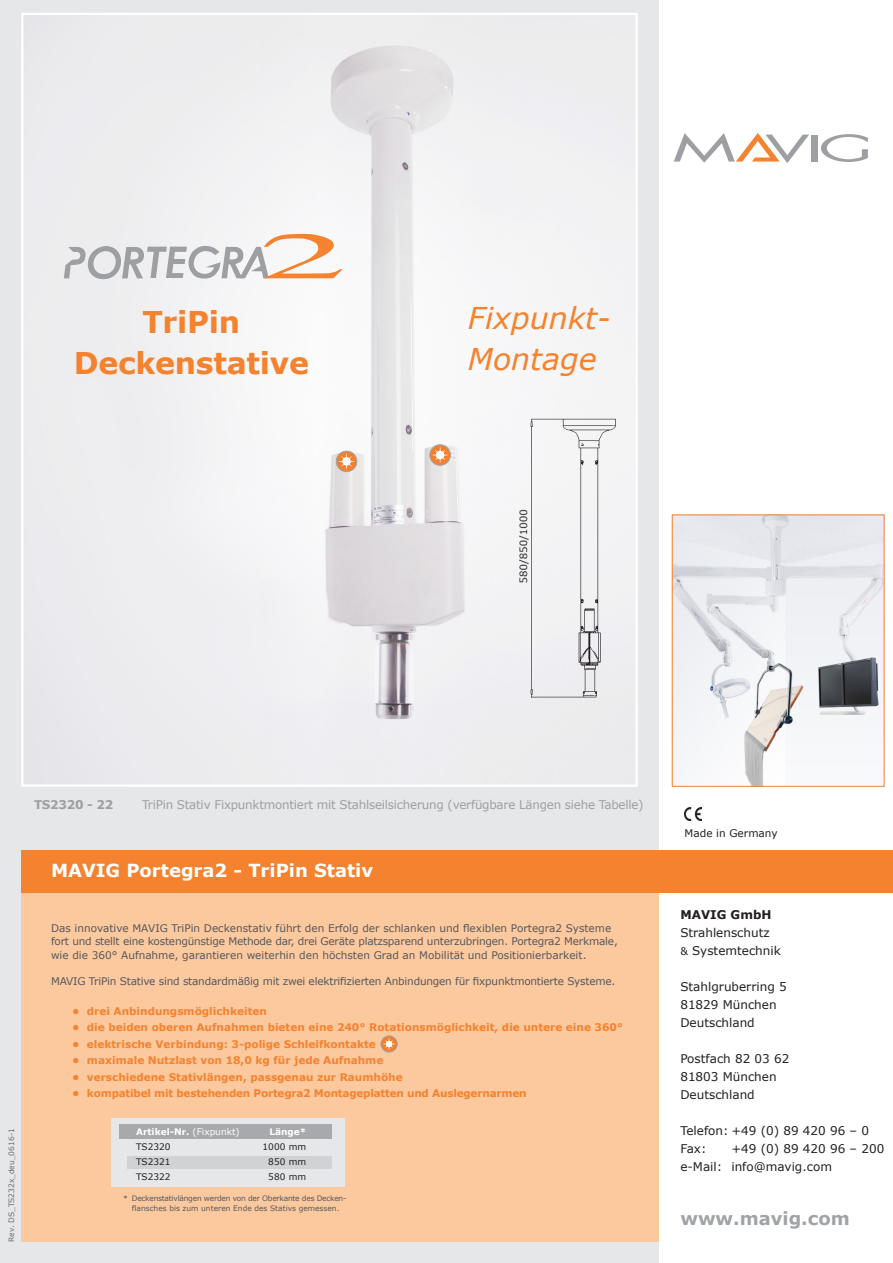
<style>
.page{position:relative;width:893px;height:1263px;background:#fff}
.page>*{position:absolute;margin:0;border:0;box-sizing:border-box;transform-origin:0 0}
.t1{font:700 30px/40.5px "Verdana";letter-spacing:-.01em;color:#f5822e;text-align:center}
.t2{font:italic 30px/40.5px "Verdana";color:#f5822e}
.t3{font:700 18px "Verdana";color:#fff}
.t4{font:700 18px "Verdana";color:#a1a3a6}
.t5{font:12px/18px "Verdana";color:#231f20}
.t6{font:12px "Verdana";letter-spacing:-.02em;color:#9d9fa2}
.t7{font:700 12px "Verdana";color:#231f20}
.t8{font:700 12px "Verdana";letter-spacing:-.02em;color:#9d9fa2}
.t9{font:10.5px/13.5px "Verdana";color:#57585a}
.t10{font:700 10.5px "Verdana";color:#f5822e}
.t11{font:10.5px "Verdana";letter-spacing:-.02em;color:#57585a}
.t12{font:700 10.5px "Verdana";letter-spacing:-.02em;color:#f5822e}
.t13{font:10.5px "Verdana";color:#231f20}
.t14{font:9px "Verdana";color:#231f20}
.t15{font:700 9px "Verdana";color:#fff}
.t16{font:7.5px/10.5px "Verdana";letter-spacing:-.03em;color:#57585a;text-align:center}
.t17{font:7.5px "Verdana";color:#6c6d70}
.s1{font-weight:400}
.s2{font-size:10.5px}
</style>
<div class="page">
<div style="left:0;top:0;width:659px;height:1263px;background:#e6e7e9"></div>
<div style="left:21px;top:850px;width:638px;height:392px;background:#fcc99f"></div>
<div style="left:812px;top:135px;width:6px;height:27px;background:#9d9fa2"></div>
<svg style="left:821px;top:134px;width:47px;height:28px"></svg>
<svg style="left:674px;top:133px;width:135px;height:30px"></svg>
<div style="left:21px;top:850px;width:872px;height:43px;background:#f5822e"></div>
<img style="left:685px;top:808px;width:17px;height:13px">
<img style="left:158px;top:46px;width:477px;height:691px">
<svg style="left:64px;top:234px;width:278px;height:45px"></svg>
<img style="left:519px;top:383px;width:106px;height:340px">
<img style="left:674px;top:516px;width:208px;height:269px">
<div style="left:672px;top:514px;width:212px;height:273px;border:1px solid #f5822e"></div>
<div style="left:111px;top:1118px;width:233px;height:68px;background:#e6e7e9"></div>
<div style="left:119px;top:1124px;width:213px;height:14px;background:#a8a9ad"></div>
<div style="left:128px;top:1155px;width:204px;height:13px;background:#d1d2d4"></div>
<svg style="left:381px;top:1036px;width:16px;height:16px"></svg>
<div style="left:381px;top:1035px;width:17px;height:17px;border:1px solid #a1a3a6;border-radius:50%"></div>
<svg style="left:383px;top:1037px;width:12px;height:13px"></svg>
<div style="left:336px;top:451px;width:21px;height:21px;border:1px solid #a1a3a6;border-radius:50%"></div>
<svg style="left:338px;top:453px;width:17px;height:17px"></svg>
<svg style="left:430px;top:445px;width:20px;height:20px"></svg>
<div style="left:429px;top:444px;width:22px;height:22px;border:1px solid #a1a3a6;border-radius:50%"></div>
<svg style="left:432px;top:446px;width:17px;height:17px"></svg>
<h1 class="t1" style="left:74px;top:302px;width:237px">TriPin<br>Deckenstative</h1>
<h1 class="t2" style="left:468px;top:298px;width:144px">Fixpunkt-<br>Montage</h1>
<p class="t8" style="left:34px;top:796px;width:81px">TS2320 - 22</p>
<p class="t6" style="left:142px;top:796px;width:503px">TriPin Stativ Fixpunktmontiert mit Stahlseilsicherung (verfügbare Längen siehe Tabelle)</p>
<p class="t17" style="left:6px;top:1242px;width:115px;rotate:-90deg">Rev. DS_TS232x_deu_0616-1</p>
<h2 class="t3" style="left:51px;top:858px;width:324px">MAVIG Portegra2 - TriPin Stativ</h2>
<p class="t9" style="left:51px;top:921px;width:568px">Das innovative MAVIG TriPin Deckenstativ führt den Erfolg der schlanken und flexiblen Portegra2 Systeme fort und stellt eine kostengünstige Methode dar, drei Geräte platzsparend unterzubringen. Portegra2 Merkmale, wie die 360° Aufnahme, garantieren weiterhin den höchsten Grad an Mobilität und Positionierbarkeit.</p>
<p class="t11" style="left:51px;top:974px;width:566px">MAVIG TriPin Stative sind standardmäßig mit zwei elektrifizierten Anbindungen für fixpunktmontierte Systeme.</p>
<p class="t10" style="left:72px;top:1003px;width:196px">• drei Anbindungsmöglichkeiten</p>
<p class="t10" style="left:72px;top:1020px;width:552px">• die beiden oberen Aufnahmen bieten eine 240° Rotationsmöglichkeit, die untere eine 360°</p>
<p class="t10" style="left:72px;top:1036px;width:305px">• elektrische Verbindung: 3-polige Schleifkontakte</p>
<p class="t10" style="left:72px;top:1053px;width:313px">• maximale Nutzlast von 18,0 kg für jede Aufnahme</p>
<p class="t10" style="left:72px;top:1069px;width:332px">• verschiedene Stativlängen, passgenau zur Raumhöhe</p>
<p class="t12" style="left:72px;top:1086px;width:456px">• kompatibel mit bestehenden Portegra2 Montageplatten und Auslegernarmen</p>
<p class="t15" style="left:136px;top:1125px;width:105px">Artikel-Nr. <span class="s1">(Fixpunkt)</span></p>
<p class="t15" style="left:269px;top:1125px;width:38px">Länge*</p>
<p class="t14" style="left:136px;top:1140px;width:36px">TS2320</p>
<p class="t14" style="left:263px;top:1140px;width:45px">1000 mm</p>
<p class="t14" style="left:136px;top:1155px;width:36px">TS2321</p>
<p class="t14" style="left:268px;top:1155px;width:39px">850 mm</p>
<p class="t14" style="left:136px;top:1170px;width:36px">TS2322</p>
<p class="t14" style="left:268px;top:1170px;width:39px">580 mm</p>
<p class="t16" style="left:123px;top:1192px;width:225px">* Deckenstativlängen werden von der Oberkante des Decken&shy;flansches bis zum unteren Ende des Stativs gemessen.</p>
<p class="t13" style="left:685px;top:826px;width:95px">Made in Germany</p>
<p class="t7" style="left:680px;top:906px;width:93px">MAVIG GmbH</p>
<p class="t5" style="left:680px;top:924px;width:102px">Strahlenschutz<br><span class="s2">&amp;</span> Systemtechnik</p>
<p class="t5" style="left:680px;top:978px;width:108px">Stahlgruberring 5<br>81829 München<br>Deutschland</p>
<p class="t5" style="left:680px;top:1050px;width:110px">Postfach 82 03 62<br>81803 München<br>Deutschland</p>
<p class="t5" style="left:680px;top:1122px;width:190px">Telefon: +49 (0) 89 420 96 – 0<br>Fax:</p>
<p class="t5" style="left:680px;top:1140px;width:205px;text-indent:51px">+49 (0) 89 420 96 – 200 e-Mail: info@mavig.com</p>
<h2 class="t4" style="left:680px;top:1206px;width:171px">www.mavig.com</h2>
</div>
